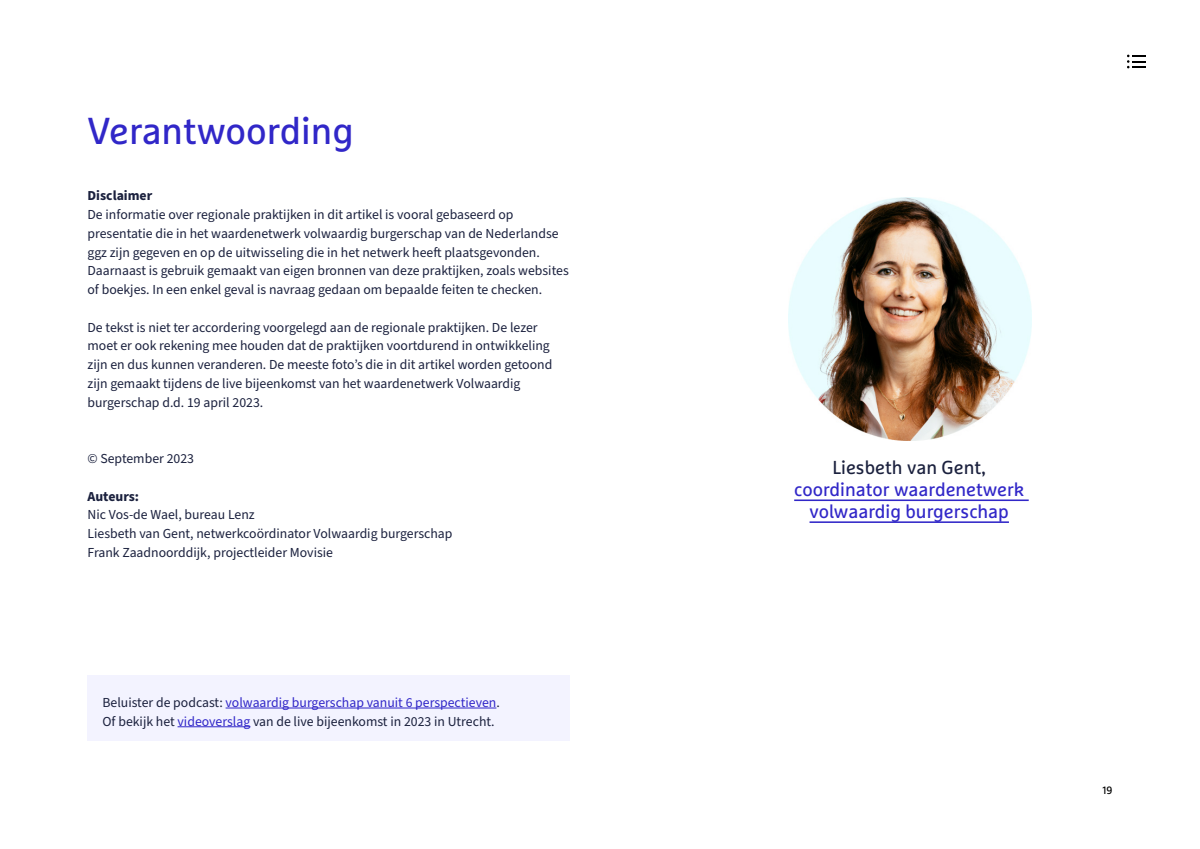
<style>
.page{position:relative;width:1200px;height:849px;background:#fff}
.page>*{position:absolute;margin:0;border:0;box-sizing:border-box;transform-origin:0 0}
.t1{font:37.5px "Marselis Pro";color:#3127c8}
.t2{font:18.75px/21.9px "Marselis Pro";color:#3127c8;text-align:center}
.t3{font:18.75px "Marselis Pro";color:#1b213e}
.t4{font:13.75px/18.8px "Source Sans Pro";color:#1b213e}
.t5{font:700 13.75px "Source Sans Pro";color:#1b213e}
.t6{font:10.62px "Marselis Pro";color:#000}
.s1{color:#3127c8}
</style>
<div class="page">
<div style="left:88px;top:675px;width:482px;height:65px;background:#f3f3ff"></div>
<hr style="left:226px;top:707px;width:270px;height:1px;background:#3127c8">
<hr style="left:178px;top:726px;width:72px;height:1px;background:#3127c8">
<svg style="left:1127px;top:55px;width:19px;height:13px"></svg>
<img style="left:788px;top:197px;width:243px;height:244px">
<hr style="left:794px;top:499px;width:235px;height:2px;background:#3127c8">
<hr style="left:810px;top:521px;width:199px;height:1px;background:#3127c8">
<h1 class="t1" style="left:88px;top:108px;width:268px">Verantwoording</h1>
<p class="t5" style="left:88px;top:186px;width:66px">Disclaimer</p>
<p class="t4" style="left:88px;top:205px;width:483px">De informatie over regionale praktijken in dit artikel is vooral gebaseerd op presentatie die in het waardenetwerk volwaardig burgerschap van de Nederlandse ggz zijn gegeven en op de uitwisseling die in het netwerk heeft plaatsgevonden.<br>Daarnaast is gebruik gemaakt van eigen bronnen van deze praktijken, zoals websites of boekjes. In een enkel geval is navraag gedaan om bepaalde feiten te checken.</p>
<p class="t4" style="left:88px;top:318px;width:466px">De tekst is niet ter accordering voorgelegd aan de regionale praktijken. De lezer moet er ook rekening mee houden dat de praktijken voortdurend in ontwikkeling zijn en dus kunnen veranderen. De meeste foto’s die in dit artikel worden getoond zijn gemaakt tijdens de live bijeenkomst van het waardenetwerk Volwaardig burgerschap d.d. 19 april 2023.</p>
<p class="t4" style="left:88px;top:449px;width:108px">© September 2023</p>
<p class="t5" style="left:88px;top:486px;width:53px">Auteurs:</p>
<p class="t4" style="left:88px;top:505px;width:367px">Nic Vos-de Wael, bureau Lenz<br>Liesbeth van Gent, netwerkcoördinator Volwaardig burgerschap<br>Frank Zaadnoorddijk, projectleider Movisie</p>
<p class="t4" style="left:102px;top:693px;width:399px">Beluister de podcast: <span class="s1">volwaardig burgerschap vanuit 6 perspectieven</span>.<br>Of bekijk het <span class="s1">videoverslag</span> van de live bijeenkomst in 2023 in Utrecht.</p>
<h2 class="t3" style="left:833px;top:456px;width:155px">Liesbeth van Gent,</h2>
<h2 class="t2" style="left:794px;top:478px;width:232px">coordinator waardenetwerk volwaardig burgerschap</h2>
<p class="t6" style="left:1103px;top:783px;width:11px">19</p>
</div>
